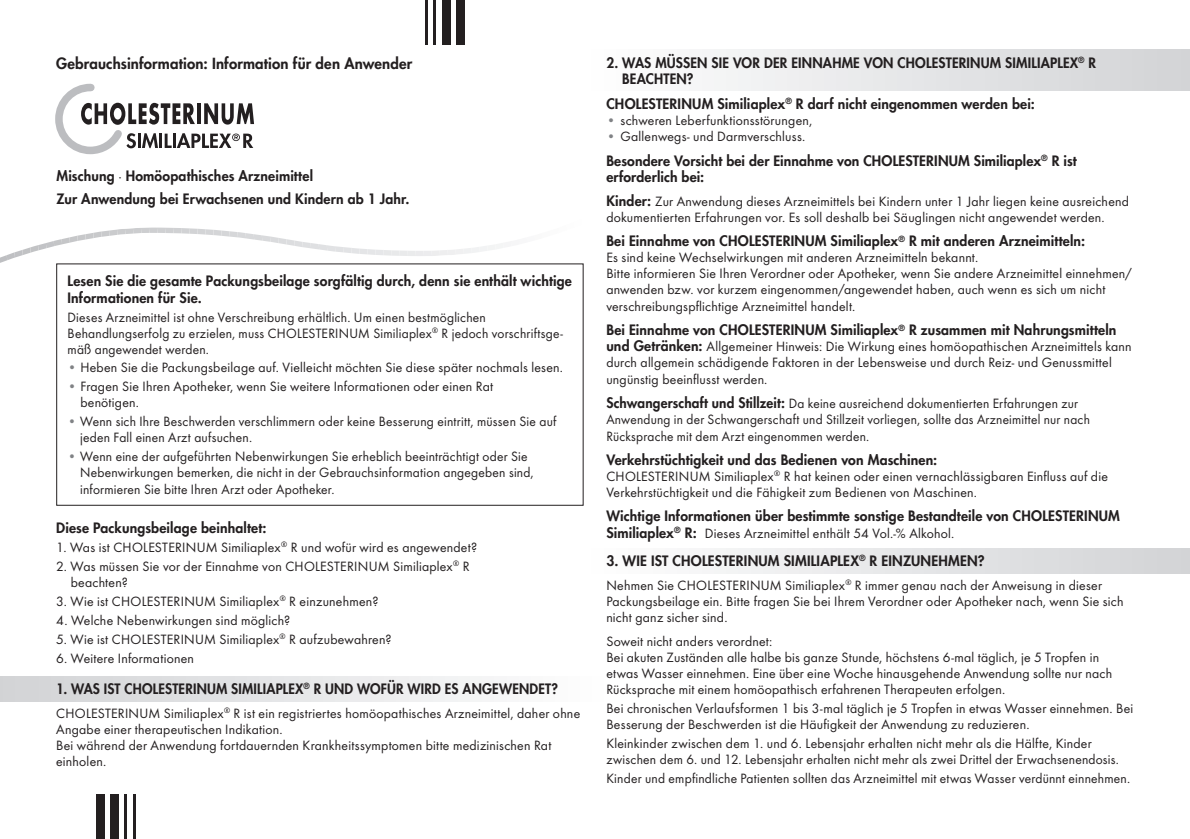
<style>
.page{position:relative;width:1190px;height:839px;background:#fff}
.page>*{position:absolute;margin:0;border:0;box-sizing:border-box;transform-origin:0 0}
.t1{font:800 15px "Futura Com";letter-spacing:.01em;color:#231f20}
.t2{font:14px/16px "Futura Boo";letter-spacing:.015em;color:#231f20}
.t3{font:800 14px/16px "Futura Com";letter-spacing:.01em;color:#231f20}
.t4{font:800 14px "Futura Com";letter-spacing:.01em;color:#231f20;scale:.96 1}
.s1{font-family:"Futura Boo";font-weight:400;font-size:15px}
.s2{color:#808285}
.s3{font-family:"Futura Com";font-weight:800}
</style>
<div class="page">
<div style="left:0;top:675px;width:606px;height:26px;background:linear-gradient(to right,#d1d3d5,#fefefe)"></div>
<div style="left:583px;top:548px;width:607px;height:25px;background:linear-gradient(to right,#fefefe,#d2d3d5)"></div>
<div style="left:583px;top:49px;width:607px;height:41px;background:linear-gradient(to right,#fefefe,#d2d3d5)"></div>
<svg style="left:0;top:227px;width:584px;height:42px"></svg>
<svg style="left:55px;top:84px;width:199px;height:70px"></svg>
<hr style="left:133px;top:793px;width:3px;height:45px;background:#231f20">
<hr style="left:124px;top:793px;width:3px;height:45px;background:#231f20">
<div style="left:110px;top:793px;width:9px;height:45px;background:#231f20"></div>
<div style="left:96px;top:793px;width:8px;height:45px;background:#231f20"></div>
<hr style="left:425px;top:0;width:3px;height:45px;background:#231f20">
<hr style="left:433px;top:0;width:3px;height:45px;background:#231f20">
<div style="left:442px;top:0;width:8px;height:45px;background:#231f20"></div>
<div style="left:456px;top:0;width:8px;height:45px;background:#231f20"></div>
<p class="t1" style="left:56px;top:52px;width:358px">Gebrauchsinformation: Information für den Anwender</p>
<p class="t3" style="left:56px;top:164px;width:355px;line-height:22.4px">Mischung <span class="s1">·</span> Homöopathisches Arzneimittel<br>Zur Anwendung bei Erwachsenen und Kindern ab 1 Jahr.</p>
<p class="t3" style="left:68px;top:271px;width:506px;line-height:16.8px">Lesen Sie die gesamte Packungsbeilage sorgfältig durch, denn sie enthält wichtige<br>Informationen für Sie.</p>
<p class="t2" style="left:68px;top:308px;width:497px">Dieses Arzneimittel ist ohne Verschreibung erhältlich. Um einen bestmöglichen<br>Behandlungserfolg zu erzielen, muss CHOLESTERINUM Similiaplex<sup>®</sup> R jedoch vorschriftsge&shy;mäß angewendet werden.</p>
<p class="t2" style="left:68px;top:359px;width:497px"><span class="s2">•</span> Heben Sie die Packungsbeilage auf. Vielleicht möchten Sie diese später nochmals lesen.</p>
<p class="t2" style="left:80px;top:378px;width:414px;text-indent:-13px"><span class="s2">•</span> Fragen Sie Ihren Apotheker, wenn Sie weitere Informationen oder einen Rat benötigen.</p>
<p class="t2" style="left:80px;top:413px;width:478px;text-indent:-13px"><span class="s2">•</span> Wenn sich Ihre Beschwerden verschlimmern oder keine Besserung eintritt, müssen Sie auf jeden Fall einen Arzt aufsuchen.</p>
<p class="t2" style="left:80px;top:448px;width:455px;text-indent:-13px"><span class="s2">•</span> Wenn eine der aufgeführten Nebenwirkungen Sie erheblich beeinträchtigt oder Sie<br>Nebenwirkungen bemerken, die nicht in der Gebrauchsinformation angegeben sind, informieren Sie bitte Ihren Arzt oder Apotheker.</p>
<p class="t3" style="left:56px;top:519px;width:212px">Diese Packungsbeilage beinhaltet:</p>
<p class="t2" style="left:56px;top:539px;width:422px">1. Was ist CHOLESTERINUM Similiaplex<sup>®</sup> R und wofür wird es angewendet?</p>
<p class="t2" style="left:71px;top:558px;width:400px;text-indent:-14px">2. Was müssen Sie vor der Einnahme von CHOLESTERINUM Similiaplex<sup>®</sup> R beachten?</p>
<p class="t2" style="left:56px;top:592px;width:324px">3. Wie ist CHOLESTERINUM Similiaplex<sup>®</sup> R einzunehmen?</p>
<p class="t2" style="left:56px;top:611px;width:236px">4. Welche Nebenwirkungen sind möglich?</p>
<p class="t2" style="left:56px;top:630px;width:337px">5. Wie ist CHOLESTERINUM Similiaplex<sup>®</sup> R aufzubewahren?</p>
<p class="t2" style="left:56px;top:650px;width:139px">6. Weitere Informationen</p>
<p class="t4" style="left:56px;top:678px;width:524px">1. WAS IST CHOLESTERINUM SIMILIAPLEX<sup>®</sup> R UND WOFÜR WIRD ES ANGEWENDET?</p>
<p class="t2" style="left:56px;top:705px;width:525px">CHOLESTERINUM Similiaplex<sup>®</sup> R ist ein registriertes homöopathisches Arzneimittel, daher ohne Angabe einer therapeutischen Indikation.<br>Bei während der Anwendung fortdauernden Krankheitssymptomen bitte medizinischen Rat einholen.</p>
<p class="t3" style="left:622px;top:54px;width:475px;text-indent:-16px">2. WAS MÜSSEN SIE VOR DER EINNAHME VON CHOLESTERINUM SIMILIAPLEX<sup>®</sup> R<br>BEACHTEN?</p>
<p class="t3" style="left:606px;top:95px;width:430px">CHOLESTERINUM Similiaplex<sup>®</sup> R darf nicht eingenommen werden bei:</p>
<p class="t2" style="left:606px;top:112px;width:207px"><span class="s2">•</span> schweren Leberfunktionsstörungen,</p>
<p class="t2" style="left:606px;top:129px;width:200px"><span class="s2">•</span> Gallenwegs- und Darmverschluss.</p>
<p class="t3" style="left:606px;top:152px;width:472px">Besondere Vorsicht bei der Einnahme von CHOLESTERINUM Similiaplex<sup>®</sup> R ist erforderlich bei:</p>
<p class="t2" style="left:606px;top:192px;width:524px;line-height:16.8px"><span class="s3">Kinder:</span> Zur Anwendung dieses Arzneimittels bei Kindern unter 1 Jahr liegen keine ausreichend dokumentierten Erfahrungen vor. Es soll deshalb bei Säuglingen nicht angewendet werden.</p>
<p class="t3" style="left:606px;top:232px;width:480px">Bei Einnahme von CHOLESTERINUM Similiaplex<sup>®</sup> R mit anderen Arzneimitteln:</p>
<p class="t2" style="left:606px;top:249px;width:527px">Es sind keine Wechselwirkungen mit anderen Arzneimitteln bekannt.<br>Bitte informieren Sie Ihren Verordner oder Apotheker, wenn Sie andere Arzneimittel einnehmen/ anwenden bzw. vor kurzem eingenommen/angewendet haben, auch wenn es sich um nicht verschreibungspflichtige Arzneimittel handelt.</p>
<p class="t3" style="left:606px;top:321px;width:511px">Bei Einnahme von CHOLESTERINUM Similiaplex<sup>®</sup> R zusammen mit Nahrungsmitteln</p>
<p class="t2" style="left:606px;top:338px;width:527px"><span class="s3">und Getränken:</span> Allgemeiner Hinweis: Die Wirkung eines homöopathischen Arzneimittels kann durch allgemein schädigende Faktoren in der Lebensweise und durch Reiz- und Genussmittel ungünstig beeinflusst werden.</p>
<p class="t2" style="left:606px;top:395px;width:485px"><span class="s3">Schwangerschaft und Stillzeit:</span> Da keine ausreichend dokumentierten Erfahrungen zur<br>Anwendung in der Schwangerschaft und Stillzeit vorliegen, sollte das Arzneimittel nur nach<br>Rücksprache mit dem Arzt eingenommen werden.</p>
<p class="t3" style="left:606px;top:451px;width:332px">Verkehrstüchtigkeit und das Bedienen von Maschinen:</p>
<p class="t2" style="left:606px;top:468px;width:503px">CHOLESTERINUM Similiaplex<sup>®</sup> R hat keinen oder einen vernachlässigbaren Einfluss auf die<br>Verkehrstüchtigkeit und die Fähigkeit zum Bedienen von Maschinen.</p>
<p class="t3" style="left:606px;top:507px;width:515px">Wichtige Informationen über bestimmte sonstige Bestandteile von CHOLESTERINUM</p>
<p class="t2" style="left:606px;top:525px;width:349px"><span class="s3">Similiaplex</span><sup>®</sup> <span class="s3">R:</span> Dieses Arzneimittel enthält 54 Vol.-% Alkohol.</p>
<p class="t3" style="left:606px;top:552px;width:380px">3. WIE IST CHOLESTERINUM SIMILIAPLEX<sup>®</sup> R EINZUNEHMEN?</p>
<p class="t2" style="left:606px;top:577px;width:519px">Nehmen Sie CHOLESTERINUM Similiaplex<sup>®</sup> R immer genau nach der Anweisung in dieser<br>Packungsbeilage ein. Bitte fragen Sie bei Ihrem Verordner oder Apotheker nach, wenn Sie sich nicht ganz sicher sind.</p>
<p class="t2" style="left:606px;top:633px;width:507px">Soweit nicht anders verordnet:<br>Bei akuten Zuständen alle halbe bis ganze Stunde, höchstens 6-mal täglich, je 5 Tropfen in etwas Wasser einnehmen. Eine über eine Woche hinausgehende Anwendung sollte nur nach Rücksprache mit einem homöopathisch erfahrenen Therapeuten erfolgen.</p>
<p class="t2" style="left:606px;top:699px;width:528px">Bei chronischen Verlaufsformen 1 bis 3-mal täglich je 5 Tropfen in etwas Wasser einnehmen. Bei<br>Besserung der Beschwerden ist die Häufigkeit der Anwendung zu reduzieren.</p>
<p class="t2" style="left:606px;top:734px;width:514px">Kleinkinder zwischen dem 1. und 6. Lebensjahr erhalten nicht mehr als die Hälfte, Kinder zwischen dem 6. und 12. Lebensjahr erhalten nicht mehr als zwei Drittel der Erwachsenendosis.</p>
<p class="t2" style="left:606px;top:769px;width:525px">Kinder und empfindliche Patienten sollten das Arzneimittel mit etwas Wasser verdünnt einnehmen.</p>
</div>
